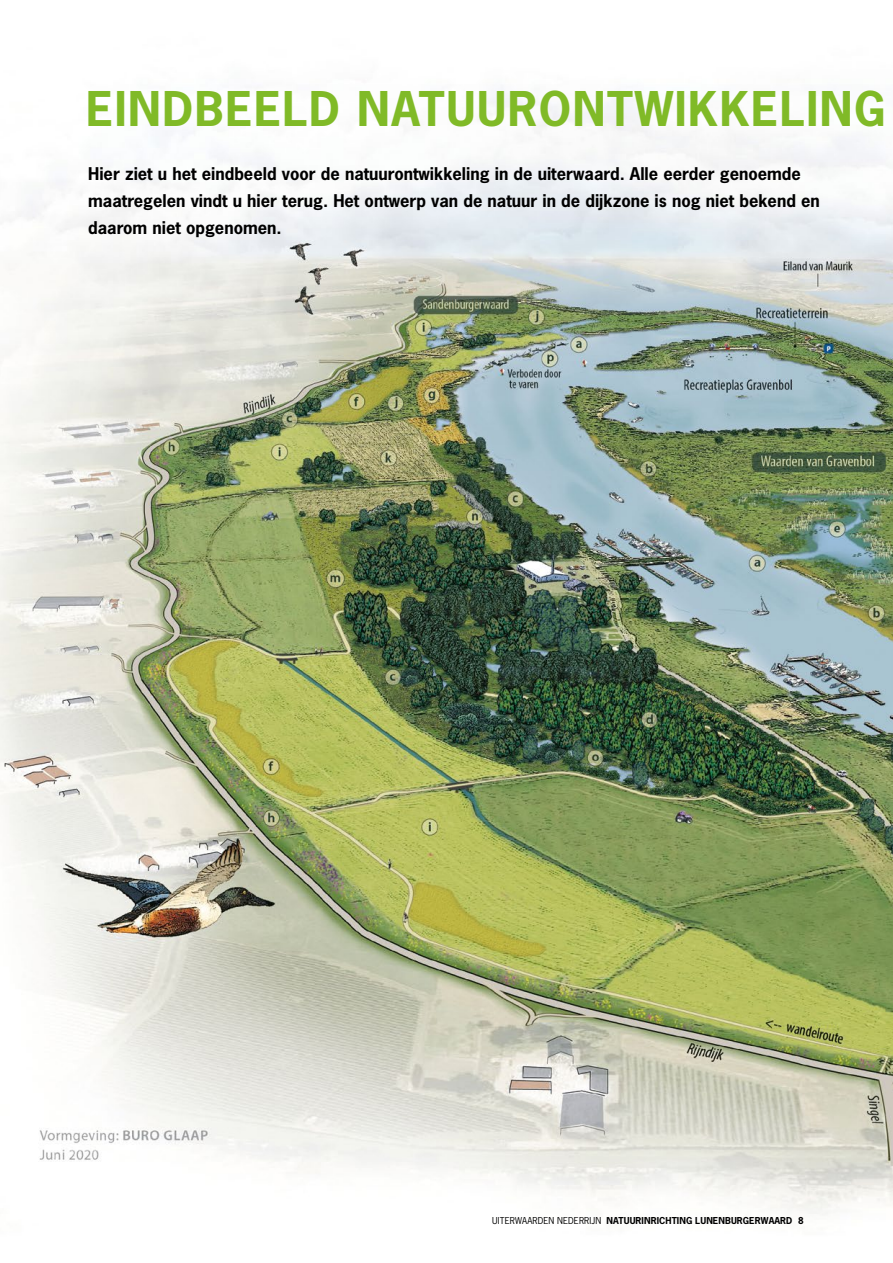
<style>
.page{position:relative;width:893px;height:1263px;background:#fff}
.page>*{position:absolute;margin:0;border:0;box-sizing:border-box;transform-origin:0 0}
.t1{font:700 45px "News Gothic";letter-spacing:.035em;color:#80ba27}
.t2{font:700 16.5px/27px "News Gothic";color:#000}
.t3{font:700 9px "News Gothic";letter-spacing:.01em;color:#000}
.s1{font-weight:400}
</style>
<div class="page">
<img style="left:0;top:93px;width:893px;height:1122px">
<h1 class="t1" style="left:86px;top:79px;width:801px">EINDBEELD NATUURONTWIKKELING</h1>
<p class="t2" style="left:88px;top:160px;width:733px">Hier ziet u het eindbeeld voor de natuurontwikkeling in de uiterwaard. Alle eerder genoemde maatregelen vindt u hier terug. Het ontwerp van de natuur in de dijkzone is nog niet bekend en daarom niet opgenomen.</p>
<p class="t3" style="left:492px;top:1215px;width:313px"><span class="s1">UITERWAARDEN NEDERRIJN</span> NATUURINRICHTING LUNENBURGERWAARD 8</p>
</div>
